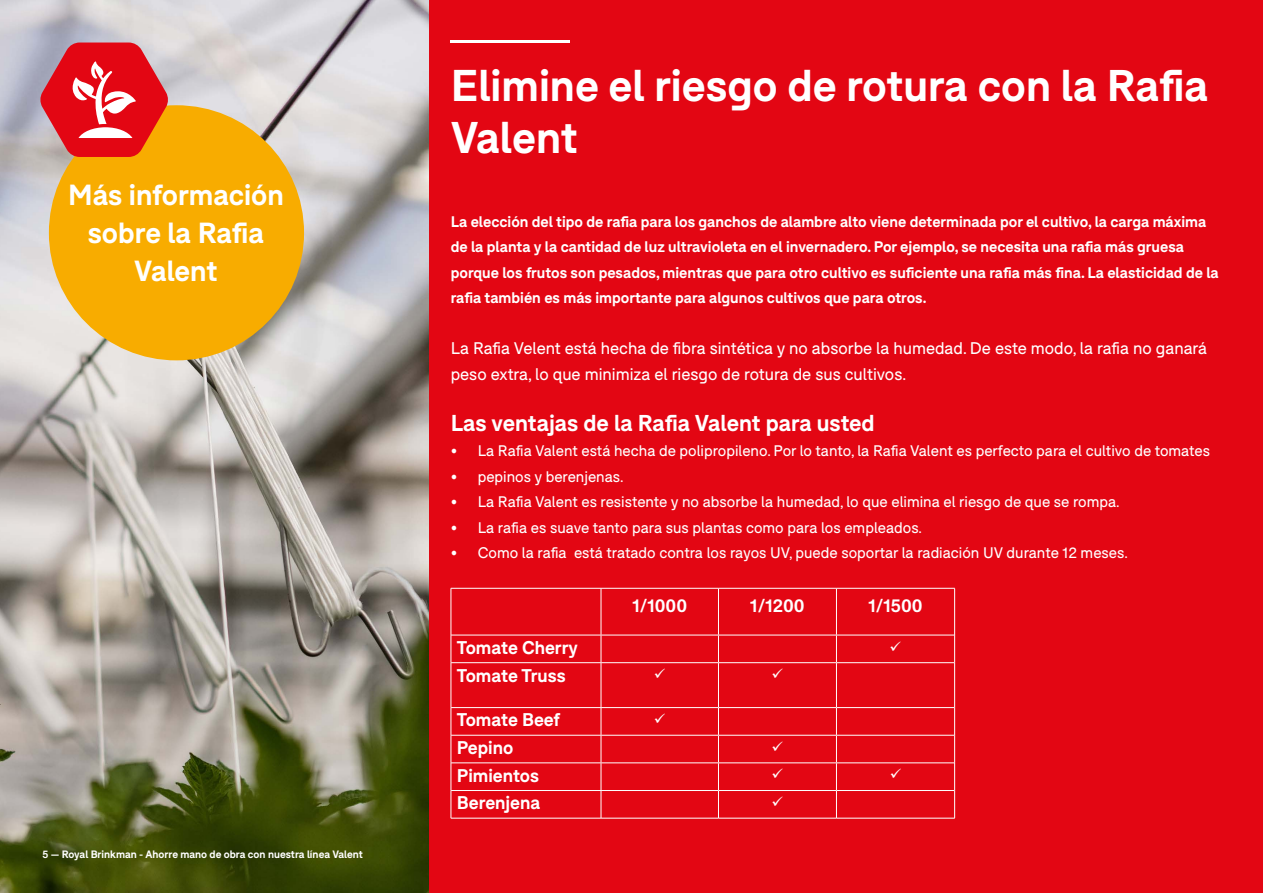
<style>
.page{position:relative;width:1263px;height:893px;background:#fff}
.page>*{position:absolute;margin:0;border:0;box-sizing:border-box;transform-origin:0 0}
.t1{font:700 43.5px/52.2px "F37 Bolton";color:#fff}
.t2{font:700 28.5px/37.5px "F37 Bolton";letter-spacing:-.005em;color:#fff;text-align:center}
.t3{font:700 22.5px "F37 Bolton";color:#fff}
.t4{font:700 18px "F37 Bolton";color:#fff}
.t5{font:16.5px/25.5px "F37 Bolton";color:#fff}
.t6{font:700 15px/25.5px "F37 Bolton";color:#fff}
.t7{font:15px "F37 Bolton";color:#fff}
.t8{font:700 10.5px "F37 Bolton";color:#fff}
</style>
<div class="page">
<img style="left:0;top:0;width:429px;height:893px">
<div style="left:429px;top:0;width:834px;height:893px;background:#e30613"></div>
<hr style="left:451px;top:40px;width:119px;height:3px;background:#fff">
<div style="left:49px;top:105px;width:255px;height:255px;background:#f8ac00;border-radius:50%"></div>
<svg style="left:40px;top:43px;width:129px;height:114px;background:#df494a"></svg>
<hr style="left:451px;top:588px;width:150px;height:1px;background:#fff">
<hr style="left:451px;top:588px;width:1px;height:47px;background:#fff">
<hr style="left:601px;top:588px;width:117px;height:1px;background:#fff">
<hr style="left:718px;top:588px;width:118px;height:1px;background:#fff">
<hr style="left:836px;top:588px;width:119px;height:1px;background:#fff">
<hr style="left:954px;top:588px;width:1px;height:47px;background:#fff">
<svg style="left:451px;top:636px;width:1px;height:26px"></svg>
<svg style="left:954px;top:635px;width:1px;height:28px"></svg>
<hr style="left:451px;top:663px;width:1px;height:45px;background:#fff">
<hr style="left:954px;top:663px;width:1px;height:45px;background:#fff">
<svg style="left:451px;top:708px;width:1px;height:110px"></svg>
<svg style="left:954px;top:708px;width:1px;height:110px"></svg>
<hr style="left:451px;top:818px;width:150px;height:1px;background:#fff">
<hr style="left:601px;top:818px;width:117px;height:1px;background:#fff">
<hr style="left:718px;top:818px;width:118px;height:1px;background:#fff">
<hr style="left:836px;top:818px;width:119px;height:1px;background:#fff">
<hr style="left:601px;top:588px;width:1px;height:47px;background:#fff">
<hr style="left:718px;top:588px;width:1px;height:47px;background:#fff">
<hr style="left:836px;top:588px;width:1px;height:47px;background:#fff">
<hr style="left:451px;top:635px;width:150px;height:1px;background:#fff">
<hr style="left:601px;top:635px;width:117px;height:1px;background:#fff">
<svg style="left:601px;top:635px;width:1px;height:27px"></svg>
<hr style="left:718px;top:635px;width:118px;height:1px;background:#fff">
<svg style="left:718px;top:635px;width:1px;height:27px"></svg>
<hr style="left:836px;top:635px;width:118px;height:1px;background:#fff">
<svg style="left:836px;top:635px;width:1px;height:27px"></svg>
<hr style="left:451px;top:662px;width:150px;height:1px;background:#fff">
<hr style="left:601px;top:662px;width:117px;height:1px;background:#fff">
<hr style="left:601px;top:663px;width:1px;height:44px;background:#fff">
<hr style="left:718px;top:662px;width:118px;height:1px;background:#fff">
<hr style="left:718px;top:663px;width:1px;height:44px;background:#fff">
<hr style="left:836px;top:662px;width:118px;height:1px;background:#fff">
<hr style="left:836px;top:663px;width:1px;height:44px;background:#fff">
<hr style="left:451px;top:707px;width:150px;height:1px;background:#fff">
<hr style="left:601px;top:707px;width:117px;height:1px;background:#fff">
<hr style="left:718px;top:707px;width:118px;height:1px;background:#fff">
<hr style="left:836px;top:707px;width:118px;height:1px;background:#fff">
<hr style="left:451px;top:735px;width:150px;height:1px;background:#fff">
<hr style="left:601px;top:735px;width:117px;height:1px;background:#fff">
<hr style="left:718px;top:735px;width:118px;height:1px;background:#fff">
<hr style="left:836px;top:735px;width:118px;height:1px;background:#fff">
<hr style="left:451px;top:762px;width:150px;height:1px;background:#fff">
<hr style="left:601px;top:762px;width:117px;height:1px;background:#fff">
<hr style="left:718px;top:762px;width:118px;height:1px;background:#fff">
<hr style="left:836px;top:762px;width:118px;height:1px;background:#fff">
<hr style="left:451px;top:790px;width:150px;height:1px;background:#fff">
<hr style="left:601px;top:790px;width:117px;height:1px;background:#fff">
<svg style="left:601px;top:708px;width:1px;height:110px"></svg>
<hr style="left:718px;top:790px;width:118px;height:1px;background:#fff">
<svg style="left:718px;top:708px;width:1px;height:110px"></svg>
<hr style="left:836px;top:790px;width:118px;height:1px;background:#fff">
<svg style="left:836px;top:708px;width:1px;height:110px"></svg>
<h2 class="t2" style="left:68px;top:177px;width:217px">Más información sobre la Rafia<br>Valent</h2>
<p class="t8" style="left:43px;top:848px;width:322px">5 — Royal Brinkman - Ahorre mano de obra con nuestra línea Valent</p>
<h1 class="t1" style="left:451px;top:60px;width:759px">Elimine el riesgo de rotura con la Rafia<br>Valent</h1>
<p class="t6" style="left:451px;top:209px;width:769px">La elección del tipo de rafia para los ganchos de alambre alto viene determinada por el cultivo, la carga máxima de la planta y la cantidad de luz ultravioleta en el invernadero. Por ejemplo, se necesita una rafia más gruesa porque los frutos son pesados, mientras que para otro cultivo es suficiente una rafia más fina. La elasticidad de la rafia también es más importante para algunos cultivos que para otros.</p>
<p class="t5" style="left:451px;top:336px;width:758px">La Rafia Velent está hecha de fibra sintética y no absorbe la humedad. De este modo, la rafia no ganará peso extra, lo que minimiza el riesgo de rotura de sus cultivos.</p>
<h3 class="t3" style="left:451px;top:409px;width:425px">Las ventajas de la Rafia Valent para usted</h3>
<p class="t7" style="left:451px;top:442px;width:761px">• La Rafia Valent está hecha de polipropileno. Por lo tanto, la Rafia Valent es perfecto para el cultivo de tomates</p>
<p class="t7" style="left:451px;top:468px;width:174px">• pepinos y berenjenas.</p>
<p class="t7" style="left:451px;top:493px;width:670px">• La Rafia Valent es resistente y no absorbe la humedad, lo que elimina el riesgo de que se rompa.</p>
<p class="t7" style="left:451px;top:519px;width:473px">• La rafia es suave tanto para sus plantas como para los empleados.</p>
<p class="t7" style="left:451px;top:544px;width:679px">• Como la rafia está tratado contra los rayos UV, puede soportar la radiación UV durante 12 meses.</p>
<p class="t4" style="left:457px;top:637px;width:122px">Tomate Cherry</p>
<p class="t4" style="left:457px;top:664px;width:110px">Tomate Truss</p>
<p class="t4" style="left:457px;top:709px;width:104px">Tomate Beef</p>
<p class="t4" style="left:457px;top:737px;width:58px">Pepino</p>
<p class="t4" style="left:457px;top:764px;width:84px">Pimientos</p>
<p class="t4" style="left:457px;top:792px;width:85px">Berenjena</p>
<p class="t4" style="left:632px;top:594px;width:56px">1/1000</p>
<p class="t4" style="left:750px;top:594px;width:56px">1/1200</p>
<p class="t4" style="left:868px;top:594px;width:56px">1/1500</p>
</div>
